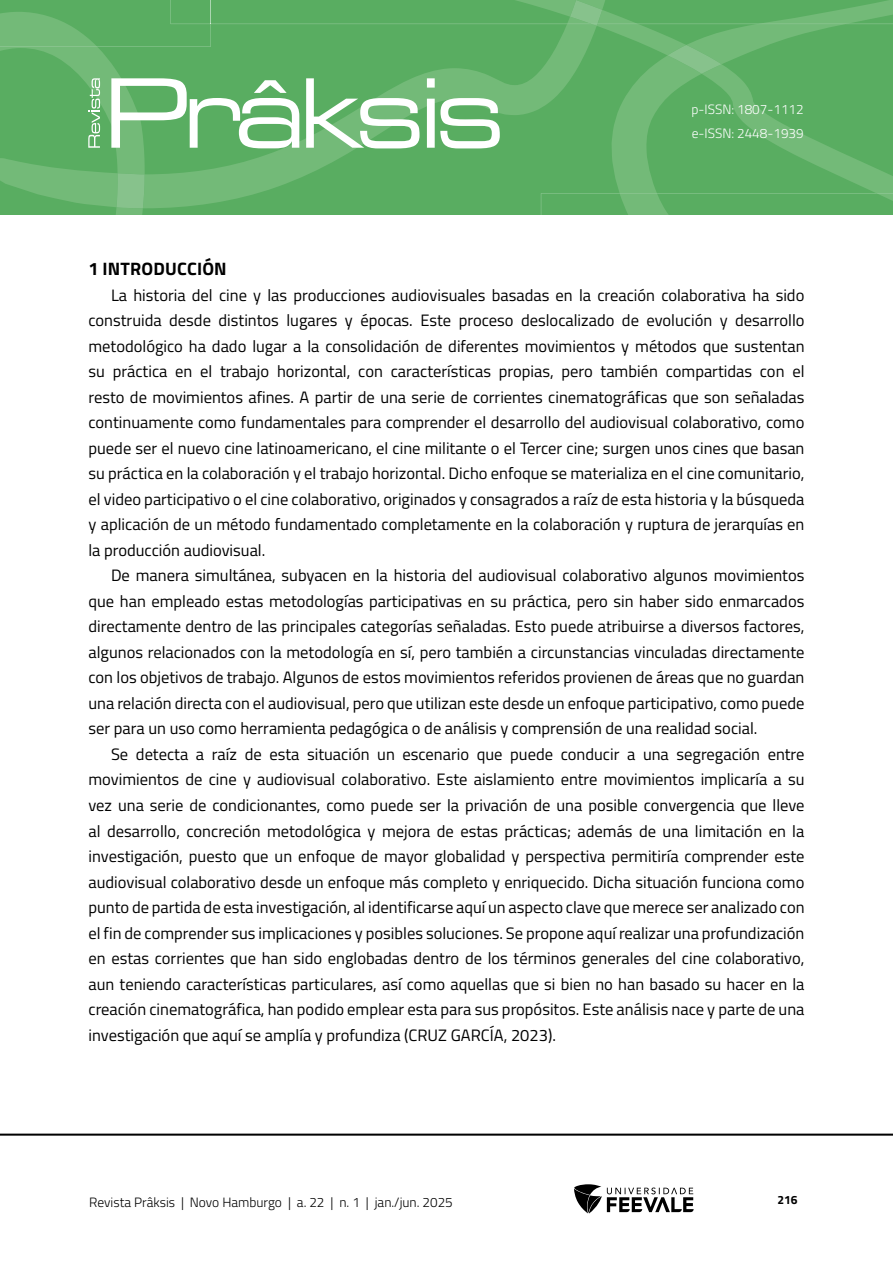
<style>
.page{position:relative;width:893px;height:1263px;background:#fff}
.page>*{position:absolute;margin:0;border:0;box-sizing:border-box;transform-origin:0 0}
.TITILO_1{font:700 18px "Titillium Web";letter-spacing:.01em;color:#000}
.Corpo_de_texto{font:16.5px/25.5px "Titillium Web";color:#000;text-align:justify}
.t1{font:300 13.5px "Titillium Web";color:#000}
.t2{font:300 13.5px/24px "Titillium Web";color:#fff}
.t3{font:700 12px "Titillium Web";color:#000}
</style>
<div class="page">
<hr style="left:0;top:1133px;width:893px;height:3px;background:#000">
<svg style="left:574px;top:1184px;width:120px;height:29px"></svg>
<svg style="left:0;top:0;width:893px;height:215px;background:#65b26c"></svg>
<p class="t2" style="left:691px;top:97px;width:114px">p-ISSN: 1807-1112 e-ISSN: 2448-1939</p>
<p class="TITILO_1" style="left:88px;top:255px;width:140px">1 INTRODUCCIÓN</p>
<p class="Corpo_de_texto" style="left:88px;top:282px;width:717px;text-indent:22px">La historia del cine y las producciones audiovisuales basadas en la creación colaborativa ha sido construida desde distintos lugares y épocas. Este proceso deslocalizado de evolución y desarrollo metodológico ha dado lugar a la consolidación de diferentes movimientos y métodos que sustentan su práctica en el trabajo horizontal, con características propias, pero también compartidas con el resto de movimientos afines. A partir de una serie de corrientes cinematográficas que son señaladas continuamente como fundamentales para comprender el desarrollo del audiovisual colaborativo, como puede ser el nuevo cine latinoamericano, el cine militante o el Tercer cine; surgen unos cines que basan su práctica en la colaboración y el trabajo horizontal. Dicho enfoque se materializa en el cine comunitario, el video participativo o el cine colaborativo, originados y consagrados a raíz de esta historia y la búsqueda y aplicación de un método fundamentado completamente en la colaboración y ruptura de jerarquías en la producción audiovisual.</p>
<p class="Corpo_de_texto" style="left:88px;top:562px;width:717px;text-indent:22px">De manera simultánea, subyacen en la historia del audiovisual colaborativo algunos movimientos que han empleado estas metodologías participativas en su práctica, pero sin haber sido enmarcados directamente dentro de las principales categorías señaladas. Esto puede atribuirse a diversos factores, algunos relacionados con la metodología en sí, pero también a circunstancias vinculadas directamente con los objetivos de trabajo. Algunos de estos movimientos referidos provienen de áreas que no guardan una relación directa con el audiovisual, pero que utilizan este desde un enfoque participativo, como puede ser para un uso como herramienta pedagógica o de análisis y comprensión de una realidad social.</p>
<p class="Corpo_de_texto" style="left:88px;top:741px;width:718px;text-indent:22px">Se detecta a raíz de esta situación un escenario que puede conducir a una segregación entre movimientos de cine y audiovisual colaborativo. Este aislamiento entre movimientos implicaría a su vez una serie de condicionantes, como puede ser la privación de una posible convergencia que lleve al desarrollo, concreción metodológica y mejora de estas prácticas; además de una limitación en la investigación, puesto que un enfoque de mayor globalidad y perspectiva permitiría comprender este audiovisual colaborativo desde un enfoque más completo y enriquecido. Dicha situación funciona como punto de partida de esta investigación, al identificarse aquí un aspecto clave que merece ser analizado con el fin de comprender sus implicaciones y posibles soluciones. Se propone aquí realizar una profundización en estas corrientes que han sido englobadas dentro de los términos generales del cine colaborativo, aun teniendo características particulares, así como aquellas que si bien no han basado su hacer en la creación cinematográfica, han podido emplear esta para sus propósitos. Este análisis nace y parte de una investigación que aquí se amplía y profundiza (CRUZ GARCÍA, 2023).</p>
<p class="t1" style="left:89px;top:1192px;width:365px">Revista Prâksis | Novo Hamburgo | a. 22 | n. 1 | jan./jun. 2025</p>
<p class="t3" style="left:777px;top:1190px;width:22px">216</p>
</div>
